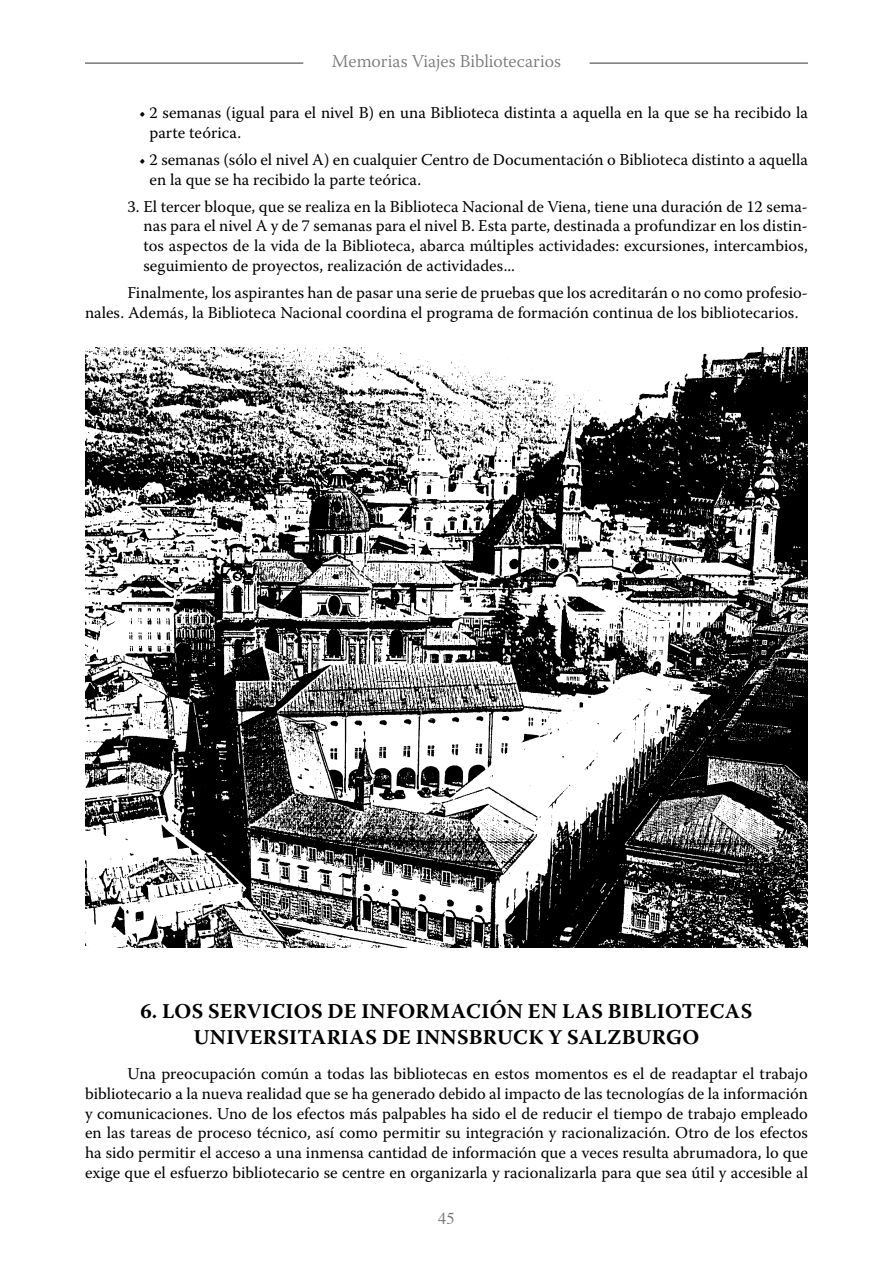
<style>
.page{position:relative;width:893px;height:1263px;background:#fff}
.page>*{position:absolute;margin:0;border:0;box-sizing:border-box;transform-origin:0 0}
.t1{font:700 21px "Warnock Pro";letter-spacing:.01em;color:#000}
.t2{font:300 18px "Warnock Pro";color:#787878}
.t3{font:16.5px/19.8px "Warnock Pro";color:#000}
.t4{font:16.5px "Times";color:#787878}
</style>
<div class="page">
<hr style="left:590px;top:62px;width:218px;height:2px;background:#787878">
<hr style="left:85px;top:62px;width:218px;height:2px;background:#787878">
<img style="left:85px;top:347px;width:723px;height:601px">
<p class="t2" style="left:332px;top:51px;width:231px">Memorias Viajes Bibliotecarios</p>
<p class="t3" style="left:149px;top:103px;width:660px;text-indent:-10px">• 2 semanas (igual para el nivel B) en una Biblioteca distinta a aquella en la que se ha recibido la parte teórica.</p>
<p class="t3" style="left:149px;top:149px;width:660px;text-indent:-10px">• 2 semanas (sólo el nivel A) en cualquier Centro de Documentación o Biblioteca distinto a aquella en la que se ha recibido la parte teórica.</p>
<p class="t3" style="left:143px;top:196px;width:666px;text-align:justify;text-indent:-16px">3. El tercer bloque, que se realiza en la Biblioteca Nacional de Viena, tiene una duración de 12 sema&shy;nas para el nivel A y de 7 semanas para el nivel B. Esta parte, destinada a profundizar en los distin&shy;tos aspectos de la vida de la Biblioteca, abarca múltiples actividades: excursiones, intercambios, seguimiento de proyectos, realización de actividades...</p>
<p class="t3" style="left:85px;top:282px;width:724px;text-indent:43px">Finalmente, los aspirantes han de pasar una serie de pruebas que los acreditarán o no como profesio&shy;nales. Además, la Biblioteca Nacional coordina el programa de formación continua de los bibliotecarios.</p>
<p class="t1" style="left:141px;top:999px;width:82px">6. LOS SERVICIOS</p>
<p class="t1" style="left:327px;top:999px;width:49px">DE INFORMACI</p>
<p class="t1" style="left:490px;top:999px;width:87px">ÓNEN LAS</p>
<p class="t1" style="left:608px;top:999px;width:28px">BIBLIOTECAS</p>
<p class="t1" style="left:194px;top:1024px;width:30px">UNIVERSITARIAS</p>
<p class="t1" style="left:382px;top:1024px;width:58px">DE INNSBRUCK</p>
<p class="t1" style="left:548px;top:1024px;width:47px">Y SALZBURGO</p>
<p class="t3" style="left:85px;top:1063px;width:724px;text-align:justify;text-indent:43px">Una preocupación común a todas las bibliotecas en estos momentos es el de readaptar el trabajo bibliotecario a la nueva realidad que se ha generado debido al impacto de las tecnologías de la información y comunicaciones. Uno de los efectos más palpables ha sido el de reducir el tiempo de trabajo empleado en las tareas de proceso técnico, así como permitir su integración y racionalización. Otro de los efectos ha sido permitir el acceso a una inmensa cantidad de información que a veces resulta abrumadora, lo que exige que el esfuerzo bibliotecario se centre en organizarla y racionalizarla para que sea útil y accesible al</p>
<p class="t4" style="left:438px;top:1203px;width:16px">45</p>
</div>
